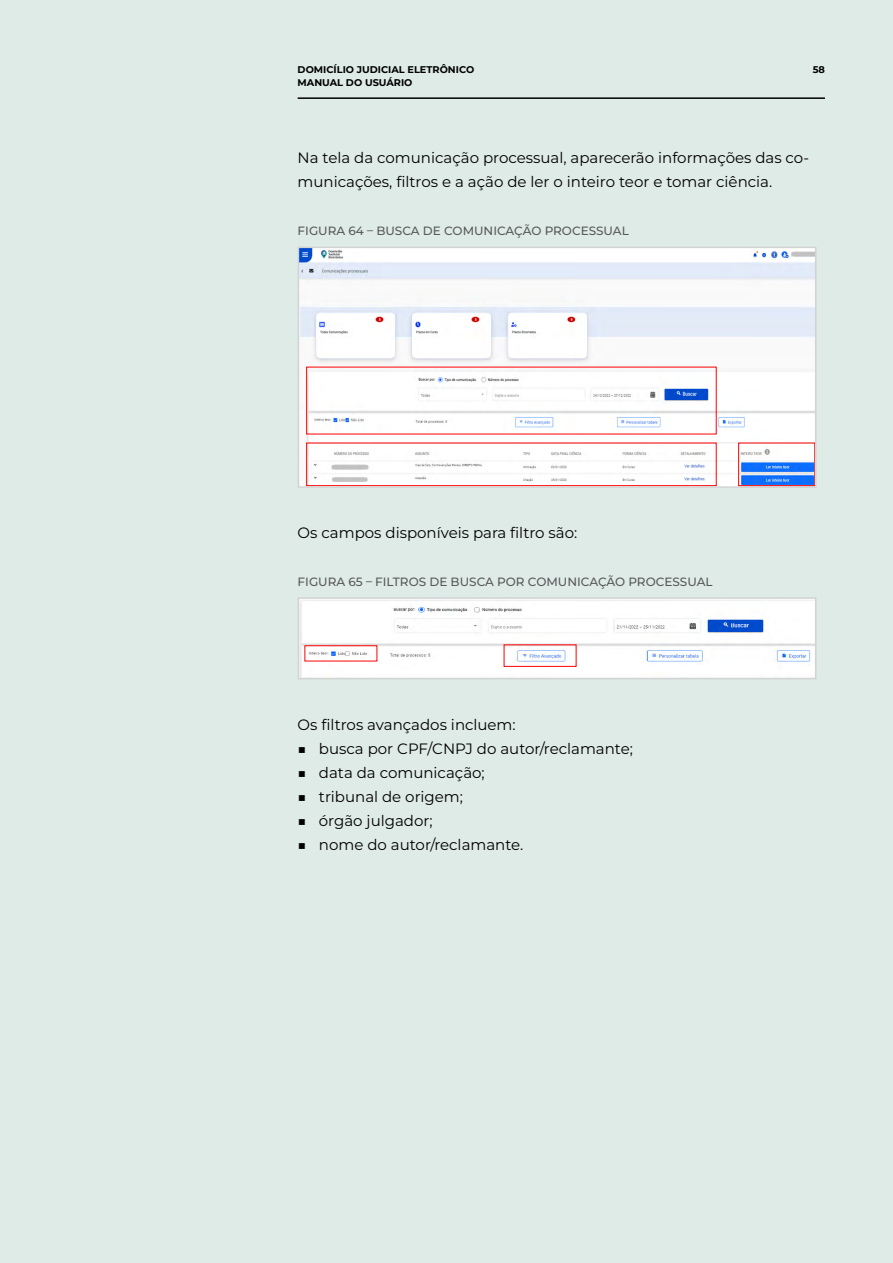
<style>
.page{position:relative;width:893px;height:1263px;background:#dfebe7}
.page>*{position:absolute;margin:0;border:0;box-sizing:border-box;transform-origin:0 0}
.t1{font:15px/24px "Montserrat";color:#000}
.t2{font:500 12px "Montserrat";color:#58595b}
.t3{font:700 9.75px/12.8px "Montserrat";color:#000}
</style>
<div class="page">
<hr style="left:298px;top:97px;width:527px;height:2px;background:#000">
<img style="left:301px;top:250px;width:512px;height:235px">
<div style="left:298px;top:247px;width:518px;height:241px;border:2px solid #d1d3d4"></div>
<img style="left:301px;top:600px;width:512px;height:76px">
<div style="left:304px;top:645px;width:73px;height:16px;border:1px solid #f00"></div>
<div style="left:504px;top:644px;width:73px;height:23px;border:1px solid #f00"></div>
<div style="left:298px;top:597px;width:518px;height:82px;border:2px solid #d1d3d4"></div>
<p class="t3" style="left:298px;top:63px;width:178px">DOMICÍLIO JUDICIAL ELETRÔNICO<br>MANUAL DO USUÁRIO</p>
<p class="t3" style="left:813px;top:63px;width:14px">58</p>
<p class="t1" style="left:298px;top:146px;width:513px">Na tela da comunicação processual, aparecerão informações das co&shy;municações, filtros e a ação de ler o inteiro teor e tomar ciência.</p>
<p class="t2" style="left:298px;top:223px;width:17px">FIGURA</p>
<p class="t2" style="left:348px;top:223px;width:282px">64 – BUSCA DE COMUNICAÇÃO PROCESSUAL</p>
<p class="t1" style="left:298px;top:520px;width:281px">Os campos disponíveis para filtro são:</p>
<p class="t2" style="left:298px;top:574px;width:17px">FIGURA</p>
<p class="t2" style="left:348px;top:574px;width:366px">65 – FILTROS DE BUSCA POR COMUNICAÇÃO PROCESSUAL</p>
<p class="t1" style="left:298px;top:712px;width:220px">Os filtros avançados incluem:</p>
<p class="t1" style="left:298px;top:736px;width:337px">■ busca por CPF/CNPJ do autor/reclamante;</p>
<p class="t1" style="left:298px;top:760px;width:189px">■ data da comunicação;</p>
<p class="t1" style="left:298px;top:784px;width:167px">■ tribunal de origem;</p>
<p class="t1" style="left:298px;top:808px;width:137px">■ órgão julgador;</p>
<p class="t1" style="left:298px;top:832px;width:227px">■ nome do autor/reclamante.</p>
</div>
